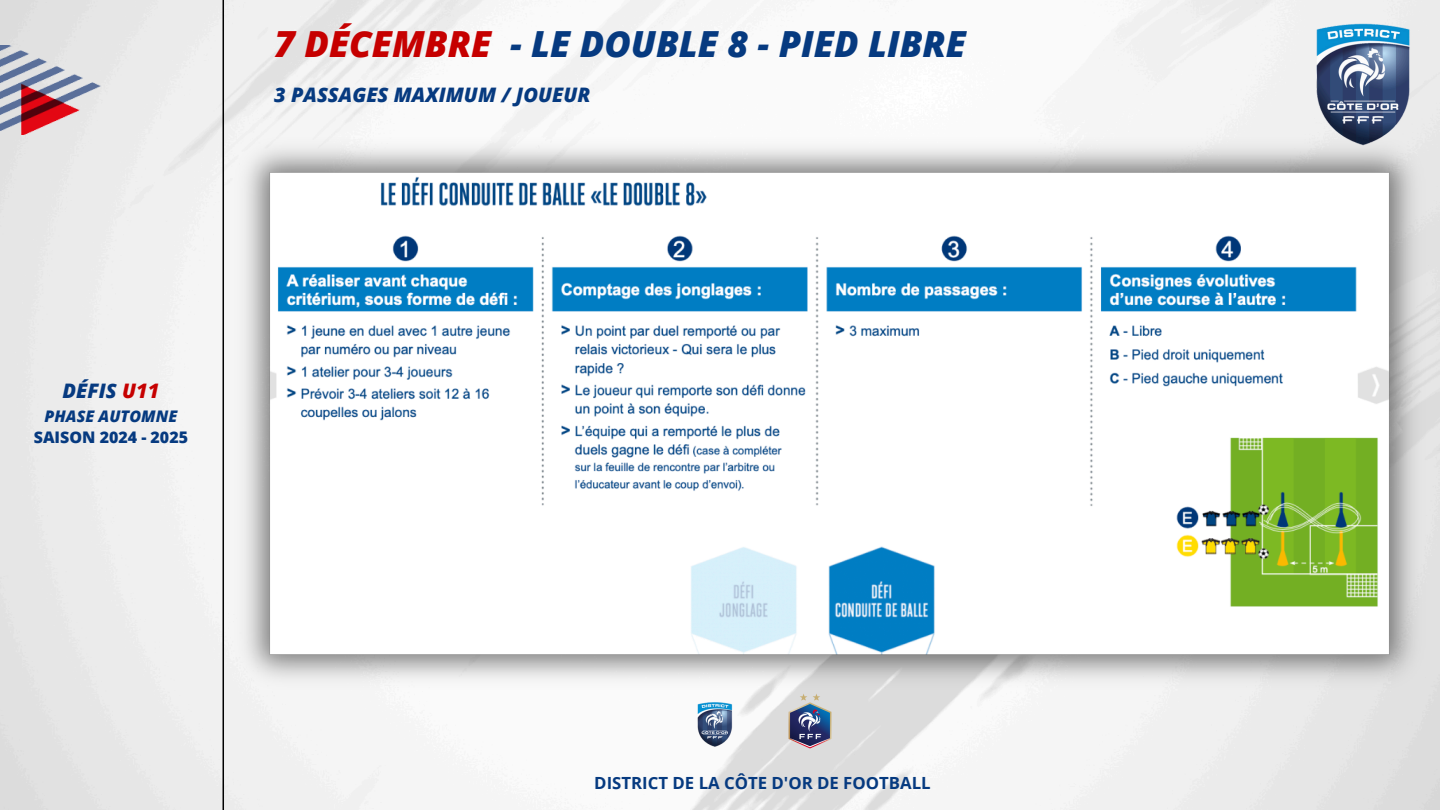
<style>
.page{position:relative;width:1440px;height:810px;background:#fff}
.page>*{position:absolute;margin:0;border:0;box-sizing:border-box;transform-origin:0 0}
.t1{font:italic 800 36px "Open Sans";color:#063a80}
.t2{font:italic 800 20px "Open Sans";color:#063a80}
.t3{font:700 16.8px "Open Sans";color:#063a80}
.t4{font:800 16px "Open Sans";color:#063a80}
.t5{font:italic 800 16px "Open Sans";color:#063a80}
.s1{color:#c60000}
</style>
<div class="page">
<img style="left:0;top:0;width:1440px;height:810px">
<img style="left:1301px;top:0;width:116px;height:129px">
<img style="left:0;top:46px;width:101px;height:88px">
<hr style="left:223px;top:0;width:1px;height:810px;background:#000">
<img style="left:776px;top:697px;width:69px;height:64px">
<img style="left:680px;top:697px;width:70px;height:62px">
<img style="left:169px;top:129px;width:1271px;height:568px">
<p class="t1" style="left:274px;top:19px;width:693px"><span class="s1">7 DÉCEMBRE</span> - LE DOUBLE 8 - PIED LIBRE</p>
<p class="t2" style="left:274px;top:81px;width:318px">3 PASSAGES MAXIMUM / JOUEUR</p>
<p class="t2" style="left:63px;top:377px;width:98px">DÉFIS <span class="s1">U11</span></p>
<p class="t5" style="left:45px;top:404px;width:134px">PHASE AUTOMNE</p>
<p class="t4" style="left:34px;top:426px;width:156px">SAISON 2024 - 2025</p>
<p class="t3" style="left:594px;top:771px;width:338px">DISTRICT DE LA CÔTE D'OR DE FOOTBALL</p>
</div>
